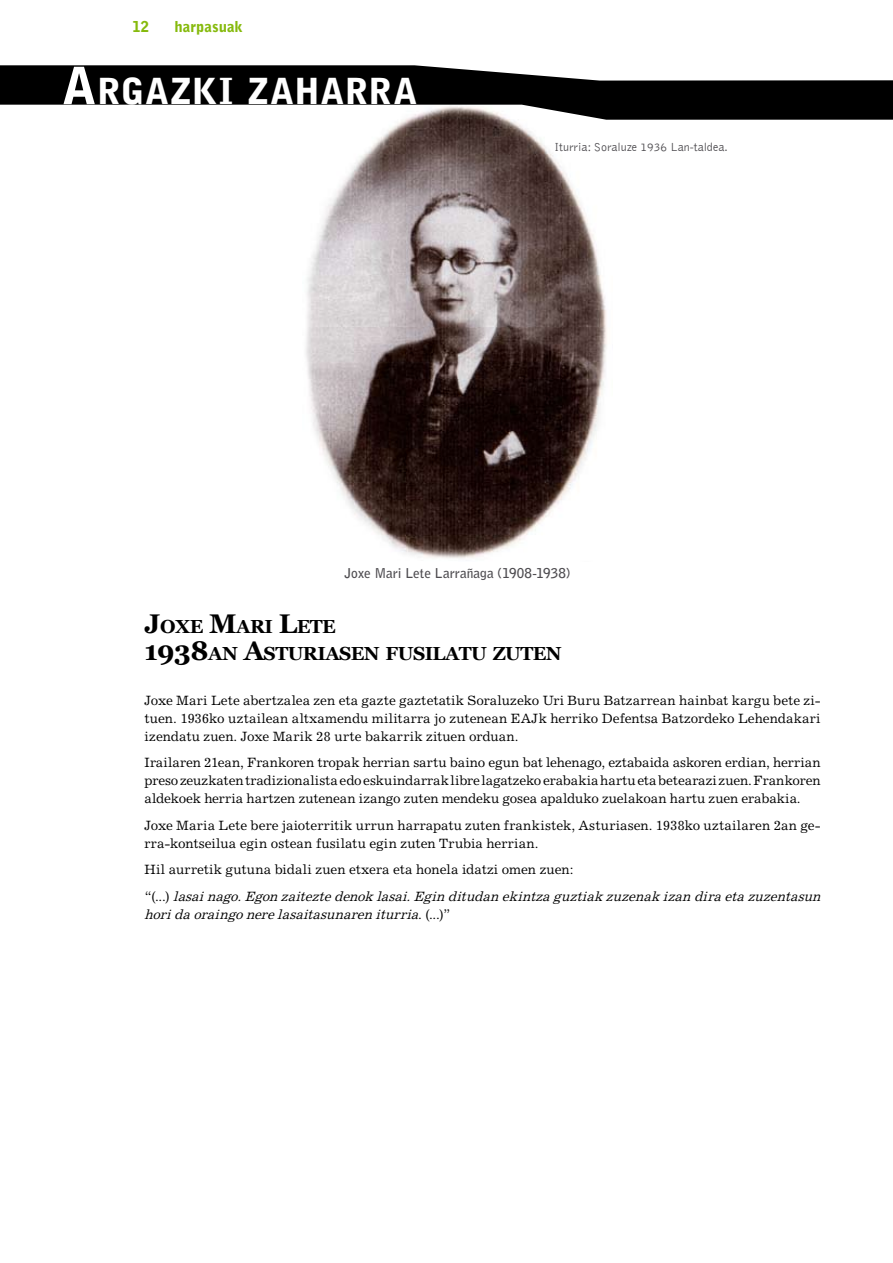
<style>
.page{position:relative;width:893px;height:1263px;background:#fff}
.page>*{position:absolute;margin:0;border:0;box-sizing:border-box;transform-origin:0 0}
.t1{font:900 35.7px "Bell Gothic Std";letter-spacing:.01em;color:#fff}
.t2{font:700 18.9px/27px "Georgia";letter-spacing:-.03em;color:#000}
.t3{font:900 15px "Bell Gothic Std";color:#86ba0d}
.t4{font:13.5px/18px "Excelsior";letter-spacing:.005em;color:#000;text-align:justify}
.t5{font:italic 13.5px/26.5px "Excelsior";color:#000}
.t6{font:700 13.5px "Bell Gothic Std";letter-spacing:-.005em;color:#4e4c50}
.t7{font:300 12px "Bell Gothic";color:#4e4c50}
.s1{font-size:51px}
.s2{font-size:27px}
.s3{font-style:normal}
</style>
<div class="page">
<img style="left:306px;top:120px;width:301px;height:439px">
<svg style="left:0;top:65px;width:893px;height:55px;fill:#000"></svg>
<p class="t3" style="left:133px;top:18px;width:18px">12</p>
<p class="t3" style="left:175px;top:18px;width:70px">harpasuak</p>
<h1 class="t1" style="left:62px;top:71px;width:357px"><span class="s1">A</span>RGAZKI ZAHARRA</h1>
<p class="t7" style="left:554px;top:140px;width:175px">Iturria: Soraluze 1936 Lan-taldea.</p>
<p class="t6" style="left:345px;top:565px;width:228px">Joxe Mari Lete Larrañaga (1908-1938)</p>
<h2 class="t2" style="left:145px;top:613px;width:419px"><span class="s2">J</span>OXE <span class="s2">M</span>ARI <span class="s2">L</span>ETE<br><span class="s2">1938</span>AN <span class="s2">A</span>STURIASEN FUSILATU ZUTEN</h2>
<p class="t4" style="left:145px;top:691px;width:678px">Joxe Mari Lete abertzalea zen eta gazte gaztetatik Soraluzeko Uri Buru Batzarrean hainbat kargu bete zi&shy;tuen. 1936ko uztailean altxamendu militarra jo zutenean EAJk herriko Defentsa Batzordeko Lehendakari izendatu zuen. Joxe Marik 28 urte bakarrik zituen orduan.</p>
<p class="t4" style="left:145px;top:753px;width:678px">Irailaren 21ean, Frankoren tropak herrian sartu baino egun bat lehenago, eztabaida askoren erdian, herrian preso zeuzkaten tradizionalista edo eskuindarrak libre lagatzeko erabakia hartu eta betearazi zuen. Frankoren aldekoek herria hartzen zutenean izango zuten mendeku gosea apalduko zuelakoan hartu zuen erabakia.</p>
<p class="t4" style="left:145px;top:816px;width:678px">Joxe Maria Lete bere jaioterritik urrun harrapatu zuten frankistek, Asturiasen. 1938ko uztailaren 2an ge&shy;rra-kontseilua egin ostean fusilatu egin zuten Trubia herrian.</p>
<p class="t5" style="left:145px;top:856px;width:682px"><span class="s3">Hil aurretik gutuna bidali zuen etxera eta honela idatzi omen zuen:<br>“ ( . . . )</span> lasainago.Egon zaiteztedenok lasai.Egin ditudan ekintzaguztiak zuzenak izan diraetazuzentasun</p>
<p class="t5" style="left:145px;top:901px;width:307px">horidaoraingonerelasaitasunaren iturria<span class="s3">. ( . . . ) ”</span></p>
</div>
